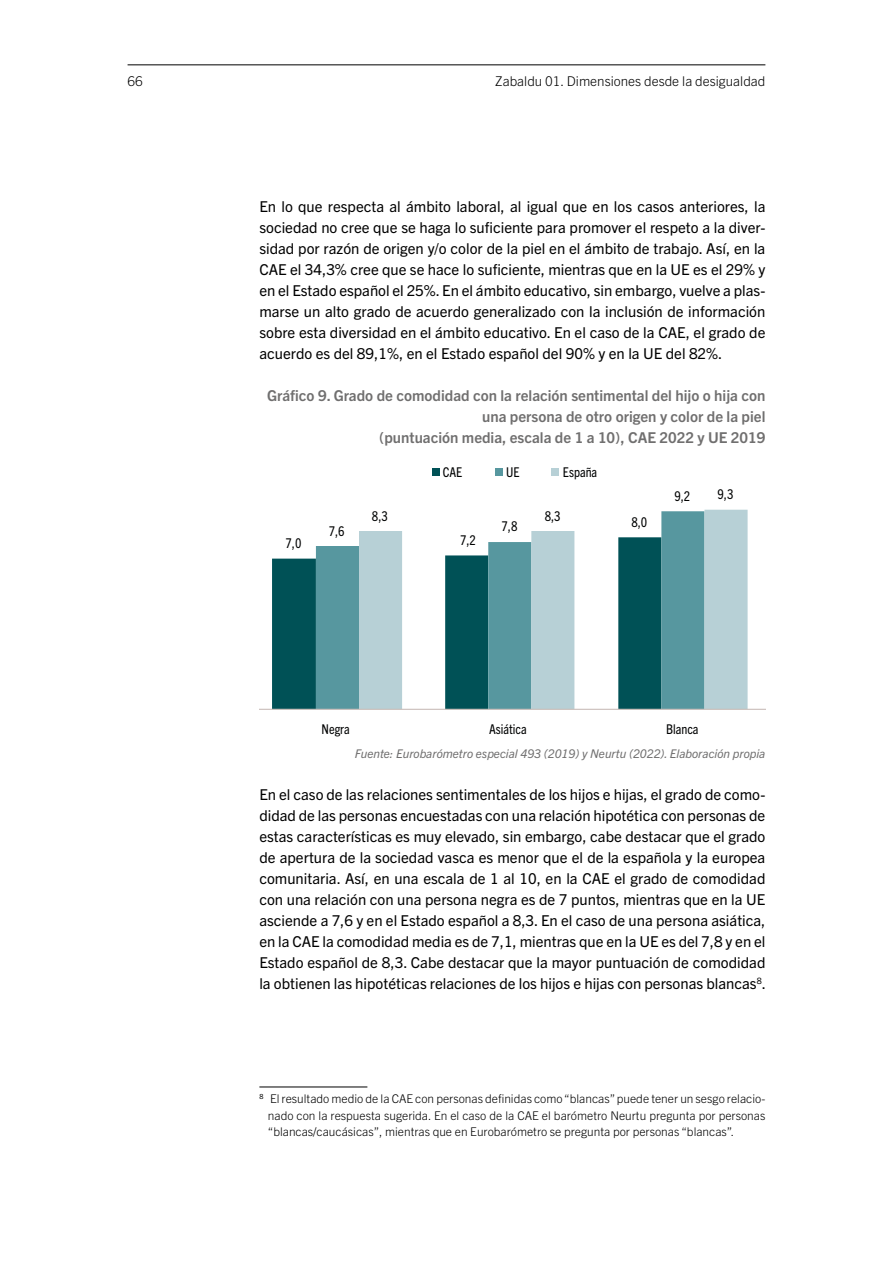
<style>
.page{position:relative;width:893px;height:1263px;background:#fff}
.page>*{position:absolute;margin:0;border:0;box-sizing:border-box;transform-origin:0 0}
.t1{font:15px/21px "Trade Gothic Next LT Pro";color:#000;text-align:justify}
.t2{font:700 15px/21px "Trade Gothic Next LT Pro";color:#706f6f;text-align:right}
.t3{font:condensed 13.5px "Trade Gothic Next LT Pro";color:#010202}
.t4{font:300 13.5px "Trade Gothic Next LT Pro";color:#000}
.t5{font:300 12px/16.5px "Trade Gothic Next LT Pro";color:#000;text-align:justify}
.t6{font:italic 12px "Trade Gothic Next LT Pro";color:#706f6f}
</style>
<div class="page">
<hr style="left:128px;top:64px;width:637px;height:1px;background:#000">
<hr style="left:259px;top:1086px;width:108px;height:1px;background:#000">
<svg style="left:272px;top:546px;width:44px;height:163px;background:#145f63"></svg>
<div style="left:316px;top:546px;width:43px;height:163px;background:#57979f"></div>
<svg style="left:359px;top:510px;width:389px;height:199px"></svg>
<hr style="left:259px;top:709px;width:506px;height:1px;background:#cabeba">
<div style="left:432px;top:468px;width:8px;height:8px;background:#005156"></div>
<div style="left:495px;top:468px;width:8px;height:8px;background:#57979f"></div>
<div style="left:551px;top:468px;width:8px;height:8px;background:#b7d0d6"></div>
<p class="t4" style="left:128px;top:71px;width:17px">66</p>
<p class="t4" style="left:495px;top:71px;width:272px">Zabaldu 01. Dimensiones desde la desigualdad</p>
<p class="t1" style="left:259px;top:195px;width:508px">En lo que respecta al ámbito laboral, al igual que en los casos anteriores, la sociedad no cree que se haga lo suficiente para promover el respeto a la diver&shy;sidad por razón de origen y/o color de la piel en el ámbito de trabajo. Así, en la CAE el 34,3% cree que se hace lo suficiente, mientras que en la UE es el 29% y en el Estado español el 25%. En el ámbito educativo, sin embargo, vuelve a plas&shy;marse un alto grado de acuerdo generalizado con la inclusión de información sobre esta diversidad en el ámbito educativo. En el caso de la CAE, el grado de acuerdo es del 89,1%, en el Estado español del 90% y en la UE del 82%.</p>
<p class="t2" style="left:267px;top:384px;width:500px">Gráfico 9. Grado de comodidad con la relación sentimental del hijo o hija con una persona de otro origen y color de la piel<br>(puntuación media, escala de 1 a 10), CAE 2022 y UE 2019</p>
<p class="t3" style="left:443px;top:462px;width:21px">CAE</p>
<p class="t3" style="left:506px;top:462px;width:15px">UE</p>
<p class="t3" style="left:563px;top:462px;width:36px">España</p>
<p class="t3" style="left:372px;top:507px;width:17px">8,3</p>
<p class="t3" style="left:545px;top:507px;width:17px">8,3</p>
<p class="t3" style="left:329px;top:522px;width:17px">7,6</p>
<p class="t3" style="left:501px;top:517px;width:17px">7,8</p>
<p class="t3" style="left:286px;top:534px;width:17px">7,0</p>
<p class="t3" style="left:460px;top:531px;width:17px">7,2</p>
<p class="t3" style="left:631px;top:513px;width:17px">8,0</p>
<p class="t3" style="left:674px;top:487px;width:17px">9,2</p>
<p class="t3" style="left:717px;top:484px;width:17px">9,3</p>
<p class="t3" style="left:322px;top:720px;width:30px">Negra</p>
<p class="t3" style="left:489px;top:720px;width:39px">Asiática</p>
<p class="t3" style="left:666px;top:720px;width:34px">Blanca</p>
<p class="t6" style="left:355px;top:746px;width:412px">Fuente: Eurobarómetro especial 493 (2019) y Neurtu (2022). Elaboración propia</p>
<p class="t1" style="left:259px;top:783px;width:508px">En el caso de las relaciones sentimentales de los hijos e hijas, el grado de como&shy;didad de las personas encuestadas con una relación hipotética con personas de estas características es muy elevado, sin embargo, cabe destacar que el grado de apertura de la sociedad vasca es menor que el de la española y la europea comunitaria. Así, en una escala de 1 al 10, en la CAE el grado de comodidad con una relación con una persona negra es de 7 puntos, mientras que en la UE asciende a 7,6 y en el Estado español a 8,3. En el caso de una persona asiática, en la CAE la comodidad media es de 7,1, mientras que en la UE es del 7,8 y en el Estado español de 8,3. Cabe destacar que la mayor puntuación de comodidad la obtienen las hipotéticas relaciones de los hijos e hijas con personas blancas<sup>8</sup>.</p>
<p class="t5" style="left:268px;top:1090px;width:499px;text-indent:-9px"><sup>8</sup> El resultado medio de la CAE con personas definidas como “blancas” puede tener un sesgo relacio&shy;nado con la respuesta sugerida. En el caso de la CAE el barómetro Neurtu pregunta por personas “blancas/caucásicas”, mientras que en Eurobarómetro se pregunta por personas “blancas”.</p>
</div>
